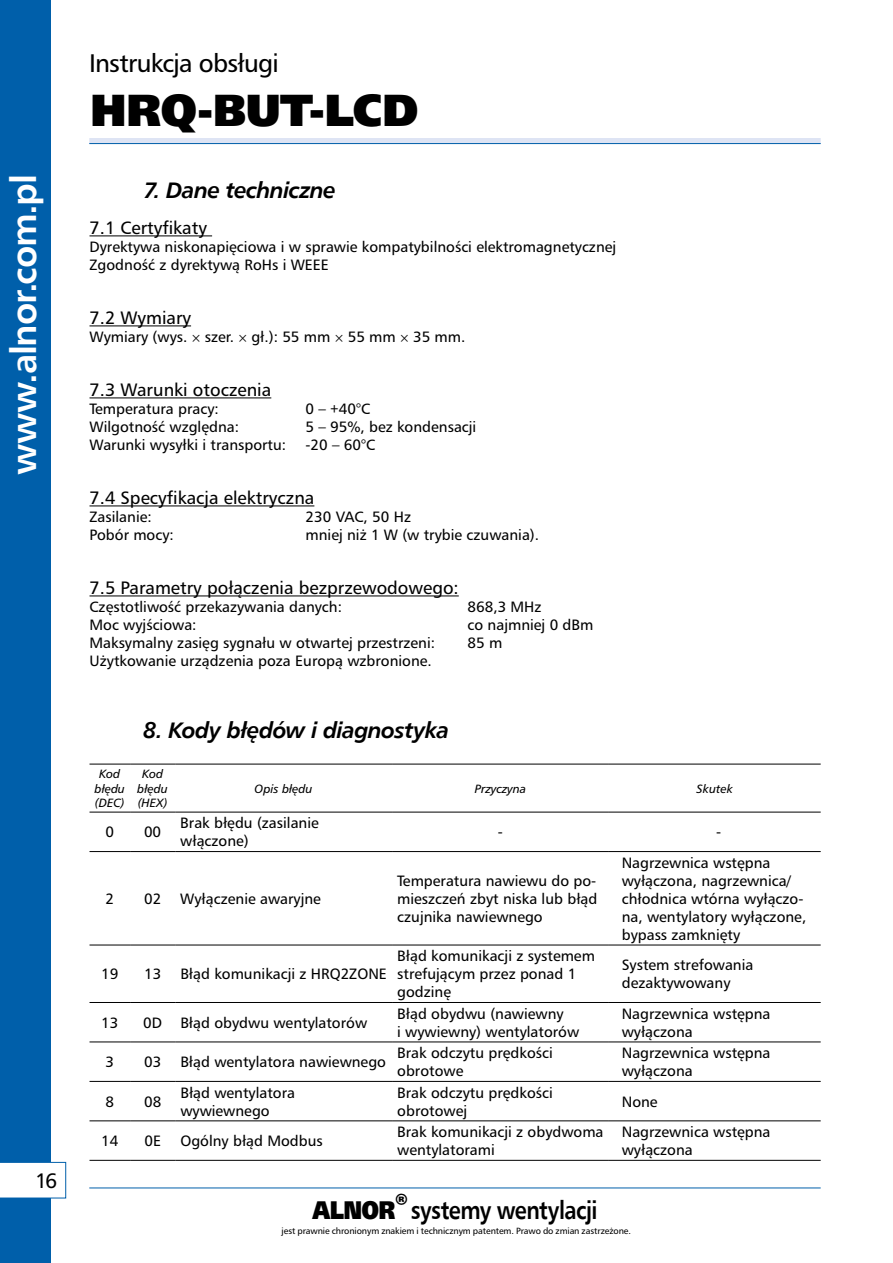
<style>
.page{position:relative;width:893px;height:1263px;background:#fff}
.page>*{position:absolute;margin:0;border:0;box-sizing:border-box;transform-origin:0 0}
.t1{font:900 45px "Humanist 777 TL";letter-spacing:-.02em;color:#000}
.t2{font:36px "Humanist 777 TL Bold B";letter-spacing:-.035em;color:#fff}
.t3{font:25.5px "Humanist 777 TL Bold B";letter-spacing:-.025em;color:#000;scale:.85 1}
.t4{font:25.5px "Humanist 777 TL";letter-spacing:-.03em;color:#000}
.t5{font:22.5px "Humanist 777 TL Bold Italic B";letter-spacing:-.03em;color:#000}
.t6{font:21px "Humanist 777 TL";color:#000}
.t7{font:18px "Humanist 777 TL";color:#000}
.t8{font:15px/18px "Humanist 777 TL";color:#000}
.t9{font:italic 12px/14.4px "Humanist 777 TL";color:#000;text-align:center}
.t10{font:9px "Humanist 777 TL";letter-spacing:-.01em;color:#000}
.s1{font-family:"Minion Pro"}
.s2{font-family:"Humanist 777 TL";font-weight:900}
</style>
<div class="page">
<div style="left:0;top:0;width:50px;height:1263px;background:#005faa"></div>
<hr style="left:89px;top:1188px;width:732px;height:1px;background:#005faa">
<div style="left:0;top:1162px;width:66px;height:36px;background:#fff"></div>
<div style="left:89px;top:138px;width:732px;height:6px;background:#dee4f4"></div>
<hr style="left:89px;top:143px;width:732px;height:1px;background:#005faa">
<hr style="left:90px;top:764px;width:40px;height:1px;background:#000">
<hr style="left:130px;top:764px;width:45px;height:1px;background:#000">
<hr style="left:175px;top:764px;width:217px;height:1px;background:#000">
<hr style="left:392px;top:764px;width:217px;height:1px;background:#000">
<hr style="left:609px;top:764px;width:212px;height:1px;background:#000">
<hr style="left:90px;top:812px;width:40px;height:1px;background:#000">
<hr style="left:130px;top:812px;width:45px;height:1px;background:#000">
<hr style="left:175px;top:812px;width:217px;height:1px;background:#000">
<hr style="left:392px;top:812px;width:217px;height:1px;background:#000">
<hr style="left:609px;top:812px;width:212px;height:1px;background:#000">
<hr style="left:90px;top:851px;width:40px;height:1px;background:#000">
<hr style="left:130px;top:851px;width:45px;height:1px;background:#000">
<hr style="left:175px;top:851px;width:217px;height:1px;background:#000">
<hr style="left:392px;top:851px;width:217px;height:1px;background:#000">
<hr style="left:609px;top:851px;width:212px;height:1px;background:#000">
<hr style="left:90px;top:945px;width:40px;height:1px;background:#000">
<hr style="left:130px;top:945px;width:45px;height:1px;background:#000">
<hr style="left:175px;top:945px;width:217px;height:1px;background:#000">
<hr style="left:392px;top:945px;width:217px;height:1px;background:#000">
<hr style="left:609px;top:945px;width:212px;height:1px;background:#000">
<hr style="left:90px;top:1002px;width:40px;height:1px;background:#000">
<hr style="left:130px;top:1002px;width:45px;height:1px;background:#000">
<hr style="left:175px;top:1002px;width:217px;height:1px;background:#000">
<hr style="left:392px;top:1002px;width:217px;height:1px;background:#000">
<hr style="left:609px;top:1002px;width:212px;height:1px;background:#000">
<hr style="left:90px;top:1041px;width:40px;height:1px;background:#000">
<hr style="left:130px;top:1041px;width:45px;height:1px;background:#000">
<hr style="left:175px;top:1041px;width:217px;height:1px;background:#000">
<hr style="left:392px;top:1041px;width:217px;height:1px;background:#000">
<hr style="left:609px;top:1041px;width:212px;height:1px;background:#000">
<hr style="left:90px;top:1081px;width:40px;height:1px;background:#000">
<hr style="left:130px;top:1081px;width:45px;height:1px;background:#000">
<hr style="left:175px;top:1081px;width:217px;height:1px;background:#000">
<hr style="left:392px;top:1081px;width:217px;height:1px;background:#000">
<hr style="left:609px;top:1081px;width:212px;height:1px;background:#000">
<hr style="left:90px;top:1120px;width:40px;height:1px;background:#000">
<hr style="left:130px;top:1120px;width:45px;height:1px;background:#000">
<hr style="left:175px;top:1120px;width:217px;height:1px;background:#000">
<hr style="left:392px;top:1120px;width:217px;height:1px;background:#000">
<hr style="left:609px;top:1120px;width:212px;height:1px;background:#000">
<hr style="left:90px;top:1160px;width:40px;height:1px;background:#000">
<hr style="left:130px;top:1160px;width:45px;height:1px;background:#000">
<hr style="left:175px;top:1160px;width:217px;height:1px;background:#000">
<hr style="left:392px;top:1160px;width:217px;height:1px;background:#000">
<hr style="left:609px;top:1160px;width:212px;height:1px;background:#000">
<hr style="left:90px;top:235px;width:122px;height:1px;background:#000">
<hr style="left:90px;top:325px;width:101px;height:1px;background:#000">
<hr style="left:90px;top:397px;width:181px;height:1px;background:#000">
<hr style="left:90px;top:505px;width:224px;height:1px;background:#000">
<hr style="left:90px;top:595px;width:369px;height:1px;background:#000">
<h2 class="t2" style="left:0;top:475px;width:303px;rotate:-90deg">www.alnor.com.pl</h2>
<h3 class="t6" style="left:35px;top:1167px;width:24px">16</h3>
<h3 class="t4" style="left:89px;top:47px;width:191px">Instrukcja obsługi</h3>
<h1 class="t1" style="left:90px;top:80px;width:330px">HRQ-BUT-LCD</h1>
<h3 class="t5" style="left:144px;top:175px;width:194px">7. Dane techniczne</h3>
<p class="t7" style="left:90px;top:216px;width:119px">7.1 Certyfikaty</p>
<p class="t8" style="left:90px;top:237px;width:528px">Dyrektywa niskonapięciowa i w sprawie kompatybilności elektromagnetycznej<br>Zgodność z dyrektywą RoHs i WEEE</p>
<p class="t7" style="left:90px;top:306px;width:103px">7.2 Wymiary</p>
<p class="t8" style="left:90px;top:327px;width:377px">Wymiary (wys. <span class="s1">×</span> szer. <span class="s1">×</span> gł.): 55 mm <span class="s1">×</span> 55 mm <span class="s1">×</span> 35 mm.</p>
<p class="t7" style="left:90px;top:378px;width:183px">7.3 Warunki otoczenia</p>
<p class="t8" style="left:90px;top:399px;width:131px">Temperatura pracy:</p>
<p class="t8" style="left:306px;top:399px;width:66px">0 – +40°C</p>
<p class="t8" style="left:90px;top:417px;width:151px">Wilgotność względna:</p>
<p class="t8" style="left:306px;top:417px;width:172px">5 – 95%, bez kondensacji</p>
<p class="t8" style="left:90px;top:435px;width:198px">Warunki wysyłki i transportu:</p>
<p class="t8" style="left:306px;top:435px;width:71px">-20 – 60°C</p>
<p class="t7" style="left:90px;top:486px;width:226px">7.4 Specyfikacja elektryczna</p>
<p class="t8" style="left:90px;top:507px;width:64px">Zasilanie:</p>
<p class="t8" style="left:306px;top:507px;width:107px">230 VAC, 50 Hz</p>
<p class="t8" style="left:90px;top:525px;width:86px">Pobór mocy:</p>
<p class="t8" style="left:306px;top:525px;width:235px">mniej niż 1 W (w trybie czuwania).</p>
<p class="t7" style="left:90px;top:576px;width:371px">7.5 Parametry połączenia bezprzewodowego:</p>
<p class="t8" style="left:90px;top:597px;width:254px">Częstotliwość przekazywania danych:</p>
<p class="t8" style="left:468px;top:597px;width:76px">868,3 MHz</p>
<p class="t8" style="left:90px;top:615px;width:109px">Moc wyjściowa:</p>
<p class="t8" style="left:468px;top:615px;width:127px">co najmniej 0 dBm</p>
<p class="t8" style="left:90px;top:633px;width:347px">Maksymalny zasięg sygnału w otwartej przestrzeni:</p>
<p class="t8" style="left:468px;top:633px;width:36px">85 m</p>
<p class="t8" style="left:90px;top:651px;width:344px">Użytkowanie urządzenia poza Europą wzbronione.</p>
<h3 class="t5" style="left:143px;top:715px;width:307px">8. Kody błędów i diagnostyka</h3>
<p class="t9" style="left:95px;top:766px;width:32px">Kod błędu (DEC)</p>
<p class="t9" style="left:137px;top:766px;width:32px">Kod błędu (HEX)</p>
<p class="t9" style="left:255px;top:781px;width:60px">Opis błędu</p>
<p class="t9" style="left:475px;top:781px;width:53px">Przyczyna</p>
<p class="t9" style="left:696px;top:781px;width:38px">Skutek</p>
<p class="t8" style="left:106px;top:823px;width:10px">0</p>
<p class="t8" style="left:144px;top:823px;width:19px">00</p>
<p class="t8" style="left:180px;top:814px;width:140px">Brak błędu (zasilanie włączone)</p>
<p class="t8" style="left:106px;top:889px;width:10px">2</p>
<p class="t8" style="left:144px;top:889px;width:19px">02</p>
<p class="t8" style="left:180px;top:889px;width:142px">Wyłączenie awaryjne</p>
<p class="t8" style="left:101px;top:965px;width:19px">19</p>
<p class="t8" style="left:144px;top:965px;width:19px">13</p>
<p class="t8" style="left:180px;top:965px;width:208px">Błąd komunikacji z HRQ2ZONE</p>
<p class="t8" style="left:498px;top:823px;width:7px">-</p>
<p class="t8" style="left:716px;top:823px;width:7px">-</p>
<p class="t8" style="left:397px;top:871px;width:202px;text-align:justify">Temperatura nawiewu do po&shy;mieszczeń zbyt niska lub błąd czujnika nawiewnego</p>
<p class="t8" style="left:622px;top:853px;width:186px">Nagrzewnica wstępna wyłączona, nagrzewnica/ chłodnica wtórna wyłączo&shy;na, wentylatory wyłączone, bypass zamknięty</p>
<p class="t8" style="left:397px;top:947px;width:199px">Błąd komunikacji z systemem strefującym przez ponad 1 godzinę</p>
<p class="t8" style="left:622px;top:956px;width:133px">System strefowania dezaktywowany</p>
<p class="t8" style="left:101px;top:1013px;width:19px">13</p>
<p class="t8" style="left:143px;top:1013px;width:225px">0D Błąd obydwu wentylatorów</p>
<p class="t8" style="left:397px;top:1004px;width:183px">Błąd obydwu (nawiewny<br>i wywiewny) wentylatorów</p>
<p class="t8" style="left:622px;top:1004px;width:150px">Nagrzewnica wstępna wyłączona</p>
<p class="t8" style="left:106px;top:1052px;width:10px">3</p>
<p class="t8" style="left:144px;top:1052px;width:19px">03</p>
<p class="t8" style="left:180px;top:1052px;width:207px">Błąd wentylatora nawiewnego</p>
<p class="t8" style="left:397px;top:1043px;width:157px">Brak odczytu prędkości obrotowe</p>
<p class="t8" style="left:622px;top:1043px;width:150px">Nagrzewnica wstępna wyłączona</p>
<p class="t8" style="left:106px;top:1092px;width:10px">8</p>
<p class="t8" style="left:144px;top:1092px;width:19px">08</p>
<p class="t8" style="left:180px;top:1083px;width:116px">Błąd wentylatora wywiewnego</p>
<p class="t8" style="left:397px;top:1083px;width:157px">Brak odczytu prędkości obrotowej</p>
<p class="t8" style="left:622px;top:1092px;width:37px">None</p>
<p class="t8" style="left:101px;top:1131px;width:19px">14</p>
<p class="t8" style="left:144px;top:1131px;width:18px">0E</p>
<p class="t8" style="left:180px;top:1131px;width:144px">Ogólny błąd Modbus</p>
<p class="t8" style="left:397px;top:1122px;width:208px">Brak komunikacji z obydwoma wentylatorami</p>
<p class="t8" style="left:622px;top:1122px;width:150px">Nagrzewnica wstępna wyłączona</p>
<h3 class="t3" style="left:312px;top:1194px;width:337px"><span class="s2">ALNOR</span><sup>®</sup> systemy wentylacji</h3>
<p class="t10" style="left:282px;top:1225px;width:351px">jest prawnie chronionym znakiem i technicznym patentem. Prawo do zmian zastrzeżone.</p>
</div>
